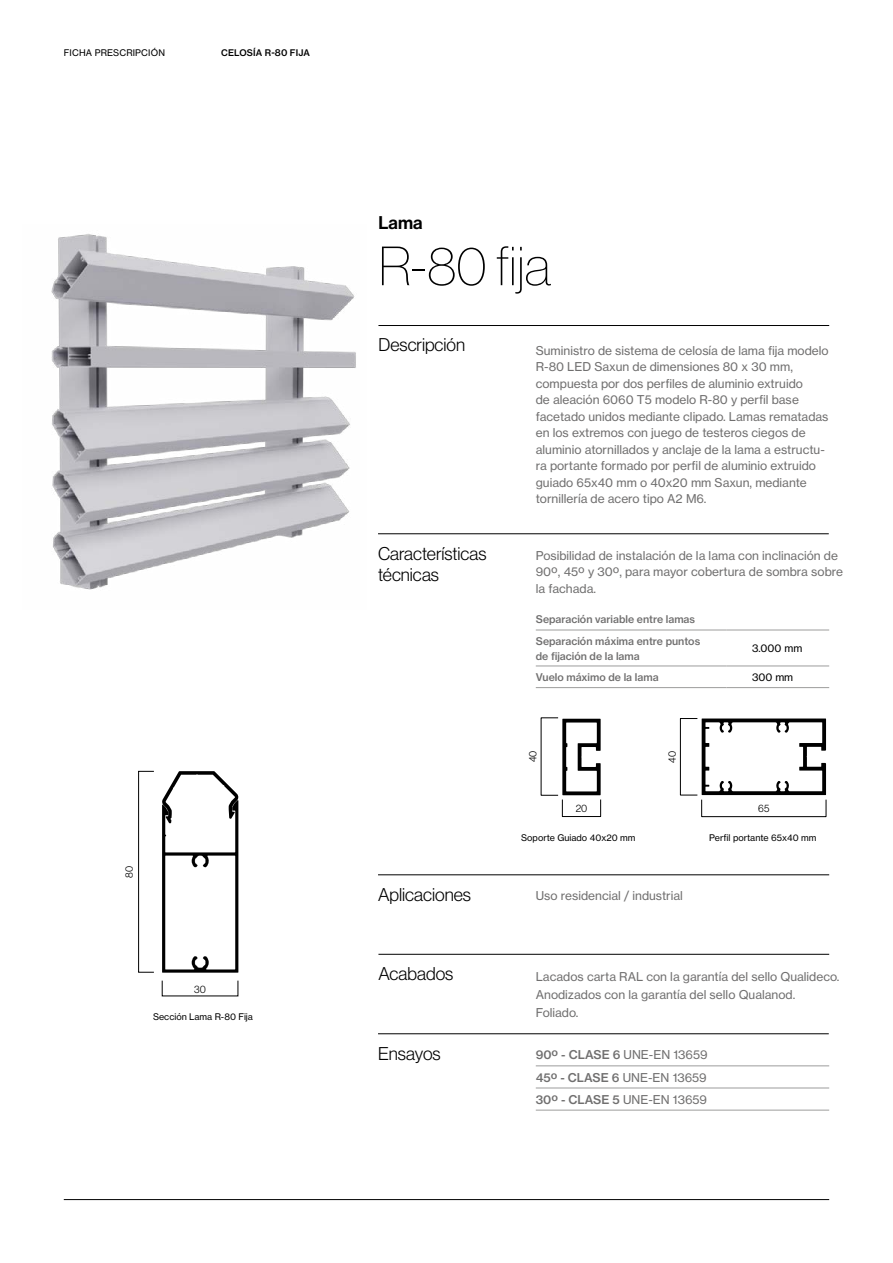
<style>
.page{position:relative;width:893px;height:1263px;background:#fff}
.page>*{position:absolute;margin:0;border:0;box-sizing:border-box;transform-origin:0 0}
.t1{font:54px "N Haas Grotesk DS Pro 25 Th";color:#000}
.t2{font:18.15px "N Haas Grotesk DS Pro 45 Lt";color:#000}
.t3{font:18px/21.6px "N Haas Grotesk DS Pro 45 Lt";color:#000}
.t4{font:18px "N Haas Grotesk DS Pro 65 Md";color:#000}
.t5{font:12px/16.5px "N Haas Grotesk TX Pro 55 Rg";color:#706f6f}
.t6{font:10.5px/21.3px "N Haas Grotesk TX Pro 65 Md";color:#706f6f}
.t7{font:10.5px "N Haas Grotesk TX Pro 55 Rg";color:#000}
.t8{font:10.5px "N Haas Grotesk DS Pro 45 Lt";color:#000}
.t9{font:9px "N Haas Grotesk TX Pro 55 Rg";color:#000}
.t10{font:9px "N Haas Grotesk TX Pro 65 Md";letter-spacing:.015em;color:#000}
.s1{font-family:"N Haas Grotesk TX Pro 65 Md"}
</style>
<div class="page">
<hr style="left:64px;top:1199px;width:765px;height:1px;background:#000">
<hr style="left:378px;top:325px;width:451px;height:1px;background:#000">
<hr style="left:378px;top:533px;width:451px;height:1px;background:#000">
<hr style="left:378px;top:874px;width:451px;height:1px;background:#000">
<hr style="left:378px;top:954px;width:451px;height:1px;background:#000">
<hr style="left:378px;top:1033px;width:451px;height:1px;background:#000">
<img style="left:51px;top:234px;width:305px;height:356px">
<hr style="left:536px;top:630px;width:191px;height:1px;background:#9d9d9c">
<hr style="left:536px;top:666px;width:191px;height:1px;background:#9d9d9c">
<hr style="left:536px;top:687px;width:191px;height:1px;background:#9d9d9c">
<hr style="left:727px;top:630px;width:102px;height:1px;background:#9d9d9c">
<hr style="left:727px;top:666px;width:102px;height:1px;background:#9d9d9c">
<hr style="left:727px;top:687px;width:102px;height:1px;background:#9d9d9c">
<hr style="left:536px;top:1065px;width:293px;height:1px;background:#9d9d9c">
<hr style="left:536px;top:1088px;width:293px;height:1px;background:#9d9d9c">
<hr style="left:536px;top:1110px;width:293px;height:1px;background:#9d9d9c">
<svg style="left:562px;top:719px;width:39px;height:76px"></svg>
<div style="left:562px;top:799px;width:39px;height:18px;border:1px solid #000"></div>
<svg style="left:702px;top:718px;width:124px;height:77px"></svg>
<div style="left:701px;top:799px;width:125px;height:18px;border:1px solid #000"></div>
<div style="left:680px;top:718px;width:18px;height:77px;border:1px solid #000"></div>
<svg style="left:162px;top:771px;width:77px;height:202px"></svg>
<div style="left:138px;top:771px;width:16px;height:201px;border:1px solid #000"></div>
<p class="t9" style="left:64px;top:48px;width:103px">FICHA PRESCRIPCIÓN</p>
<p class="t10" style="left:221px;top:48px;width:90px">CELOSÍA R-80 FIJA</p>
<p class="t8" style="left:123px;top:878px;width:13px;rotate:-90deg">80</p>
<p class="t8" style="left:194px;top:983px;width:13px">30</p>
<p class="t9" style="left:153px;top:1011px;width:101px">Sección Lama R-80 Fija</p>
<h3 class="t4" style="left:378px;top:212px;width:45px">Lama</h3>
<h1 class="t1" style="left:378px;top:236px;width:174px">R-80 fija</h1>
<h3 class="t3" style="left:378px;top:334px;width:88px">Descripción</h3>
<p class="t5" style="left:536px;top:342px;width:294px">Suministro de sistema de celosía de lama fija modelo R-80 LED Saxun de dimensiones 80 x 30 mm, compuesta por dos perfiles de aluminio extruido<br>de aleación 6060 T5 modelo R-80 y perfil base facetado unidos mediante clipado. Lamas rematadas en los extremos con juego de testeros ciegos de aluminio atornillados y anclaje de la lama a estructu&shy;ra portante formado por perfil de aluminio extruido guiado 65x40 mm o 40x20 mm Saxun, mediante tornillería de acero tipo A2 M6.</p>
<h3 class="t3" style="left:378px;top:542px;width:110px">Características técnicas</h3>
<p class="t5" style="left:536px;top:547px;width:309px">Posibilidad de instalación de la lama con inclinación de<br>90º, 45º y 30º, para mayor cobertura de sombra sobre la fachada.</p>
<p class="t6" style="left:536px;top:609px;width:166px">Separación variable entre lamas<br>Separación máxima entre puntos</p>
<p class="t6" style="left:536px;top:645px;width:105px">de fijación de la lama</p>
<p class="t7" style="left:752px;top:642px;width:52px">3.000 mm</p>
<p class="t6" style="left:536px;top:666px;width:124px">Vuelo máximo de la lama</p>
<p class="t7" style="left:752px;top:671px;width:43px">300 mm</p>
<p class="t8" style="left:527px;top:762px;width:13px;rotate:-90deg">40</p>
<p class="t8" style="left:666px;top:763px;width:13px;rotate:-90deg">40</p>
<p class="t8" style="left:576px;top:802px;width:13px">20</p>
<p class="t8" style="left:758px;top:802px;width:13px">65</p>
<p class="t9" style="left:521px;top:833px;width:116px">Soporte Guiado 40x20 mm</p>
<p class="t9" style="left:709px;top:833px;width:109px">Perfil portante 65x40 mm</p>
<h2 class="t2" style="left:378px;top:884px;width:95px">Aplicaciones</h2>
<p class="t5" style="left:536px;top:888px;width:149px">Uso residencial / industrial</p>
<h2 class="t2" style="left:378px;top:964px;width:76px">Acabados</h2>
<p class="t5" style="left:536px;top:967px;width:305px;line-height:18px">Lacados carta RAL con la garantía del sello Qualideco.<br>Anodizados con la garantía del sello Qualanod.<br>Foliado.</p>
<h2 class="t2" style="left:378px;top:1043px;width:64px">Ensayos</h2>
<p class="t5" style="left:536px;top:1044px;width:173px;line-height:22.2px;text-align:justify"><span class="s1">90º - CLASE 6</span> UNE-EN 13659<br><span class="s1">45º - CLASE 6</span> UNE-EN 13659<br><span class="s1">30º - CLASE 5</span> UNE-EN 13659</p>
</div>
